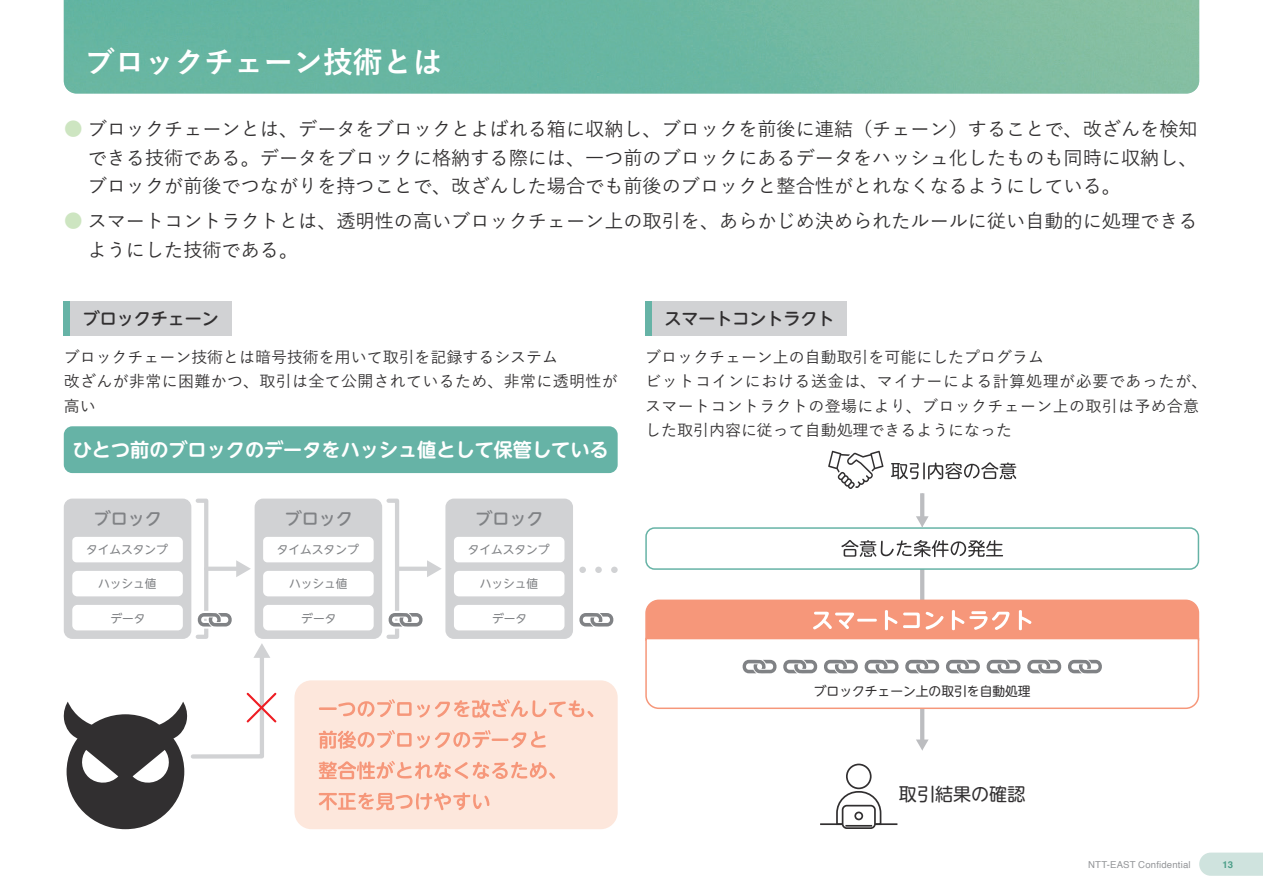
<style>
.page{position:relative;width:1263px;height:893px;background:#fff}
.page>*{position:absolute;margin:0;border:0;box-sizing:border-box;transform-origin:0 0}
.t1{font:700 29.7px "Yu Gothic";color:#fff}
.t2{font:500 19.2px/28.7px "Yu Gothic";color:#312f30;text-align:justify}
.t3{font:700 19.2px "UD Shin M Go Pr 6 N De";color:#fff}
.t4{font:18px "UD Shin M Go Pr 6 N";color:#312f30}
.t5{font:500 16.95px "UD Shin M Go Pr 6 N";color:#312f30}
.t6{font:500 16.95px "UD Shin M Go Pr 6 N";color:#808285}
.t7{font:500 15.9px/24.5px "Yu Gothic";letter-spacing:.025em;color:#312f30}
.t8{font:500 15.9px/24.5px "Yu Gothic";color:#312f30}
.t9{font:12.75px "UD Shin M Go Pr 6 N";color:#312f30}
.t10{font:11.7px "UD Shin M Go Pr 6 N";color:#808285}
.t11{font:9.6px "Helvetica";letter-spacing:.02em;color:#939598}
.t12{font:700 9.6px "Helvetica";color:#4d9f89}
.s1{color:#cde5c1}
</style>
<div class="page">
<img style="left:64px;top:0;width:1135px;height:94px">
<svg style="left:1199px;top:853px;width:64px;height:23px"></svg>
<div style="left:64px;top:302px;width:168px;height:34px;background:#d1d2d4"></div>
<div style="left:64px;top:302px;width:6px;height:34px;background:#66b3a6"></div>
<div style="left:645px;top:302px;width:202px;height:34px;background:#d1d2d4"></div>
<div style="left:645px;top:302px;width:7px;height:34px;background:#66b3a6"></div>
<hr style="left:920px;top:559px;width:4px;height:182px;background:#bcbdc0">
<svg style="left:916px;top:739px;width:13px;height:11px"></svg>
<div style="left:646px;top:528px;width:552px;height:41px;background:#fff;border-radius:9px"></div>
<div style="left:645px;top:527px;width:554px;height:43px;border:2px solid #66b3a6;border-radius:9px"></div>
<svg style="left:828px;top:451px;width:55px;height:38px"></svg>
<svg style="left:891px;top:462px;width:125px;height:17px"></svg>
<svg style="left:841px;top:540px;width:162px;height:17px"></svg>
<hr style="left:920px;top:493px;width:4px;height:25px;background:#bcbdc0">
<svg style="left:916px;top:516px;width:13px;height:11px"></svg>
<div style="left:846px;top:764px;width:25px;height:25px;border:2px solid #312f30;border-radius:50%"></div>
<svg style="left:836px;top:791px;width:46px;height:35px"></svg>
<hr style="left:820px;top:823px;width:77px;height:2px;background:#312f30">
<div style="left:843px;top:806px;width:32px;height:22px;background:#fff;border-radius:4px"></div>
<div style="left:842px;top:805px;width:34px;height:24px;border:2px solid #312f30;border-radius:4px"></div>
<hr style="left:845px;top:825px;width:27px;height:2px;background:#312f30">
<div style="left:854px;top:812px;width:9px;height:8px;border:2px solid #312f30;border-radius:50%"></div>
<svg style="left:645px;top:599px;width:554px;height:111px"></svg>
<div style="left:64px;top:426px;width:554px;height:47px;background:#66b3a6;border-radius:9px"></div>
<div style="left:294px;top:680px;width:324px;height:149px;background:#fde7dc;border-radius:17px"></div>
<hr style="left:319px;top:707px;width:18px;height:3px;background:#f6977a">
<svg style="left:338px;top:699px;width:255px;height:19px"></svg>
<svg style="left:319px;top:730px;width:172px;height:19px"></svg>
<hr style="left:492px;top:738px;width:16px;height:3px;background:#f6977a">
<svg style="left:511px;top:731px;width:35px;height:17px"></svg>
<svg style="left:319px;top:761px;width:236px;height:19px"></svg>
<svg style="left:319px;top:792px;width:170px;height:18px"></svg>
<div style="left:67px;top:714px;width:117px;height:115px;background:#312f30;border-radius:50%"></div>
<svg style="left:82px;top:750px;width:36px;height:33px"></svg>
<svg style="left:64px;top:702px;width:40px;height:40px"></svg>
<div style="left:64px;top:499px;width:127px;height:140px;background:#d1d2d4;border-radius:9px"></div>
<div style="left:72px;top:537px;width:111px;height:25px;background:#fff;border-radius:4px"></div>
<div style="left:72px;top:571px;width:111px;height:25px;background:#fff;border-radius:5px"></div>
<div style="left:72px;top:605px;width:111px;height:25px;background:#fff;border-radius:5px"></div>
<div style="left:196px;top:499px;width:12px;height:140px;border:4px solid #d1d2d4"></div>
<hr style="left:206px;top:567px;width:33px;height:4px;background:#d1d2d4">
<svg style="left:236px;top:560px;width:15px;height:17px"></svg>
<svg style="left:133px;top:609px;width:144px;height:176px"></svg>
<div style="left:255px;top:499px;width:127px;height:140px;background:#d1d2d4;border-radius:9px"></div>
<div style="left:263px;top:537px;width:111px;height:25px;background:#fff;border-radius:4px"></div>
<div style="left:263px;top:571px;width:111px;height:25px;background:#fff;border-radius:5px"></div>
<div style="left:263px;top:605px;width:111px;height:25px;background:#fff;border-radius:5px"></div>
<div style="left:386px;top:499px;width:13px;height:140px;border:4px solid #d1d2d4"></div>
<hr style="left:397px;top:567px;width:32px;height:4px;background:#d1d2d4">
<svg style="left:427px;top:560px;width:15px;height:17px"></svg>
<svg style="left:386px;top:609px;width:37px;height:30px"></svg>
<div style="left:579px;top:567px;width:7px;height:6px;background:#d1d2d4;border-radius:50%"></div>
<div style="left:611px;top:567px;width:7px;height:6px;background:#d1d2d4;border-radius:50%"></div>
<div style="left:595px;top:567px;width:7px;height:6px;background:#d1d2d4;border-radius:50%"></div>
<div style="left:445px;top:499px;width:128px;height:140px;background:#d1d2d4;border-radius:9px"></div>
<div style="left:454px;top:537px;width:110px;height:25px;background:#fff;border-radius:4px"></div>
<div style="left:454px;top:571px;width:110px;height:25px;background:#fff;border-radius:5px"></div>
<div style="left:454px;top:605px;width:110px;height:25px;background:#fff;border-radius:5px"></div>
<svg style="left:579px;top:613px;width:35px;height:14px"></svg>
<h1 class="t1" style="left:85px;top:45px;width:359px">ブロックチェーン技術とは</h1>
<p class="t2" style="left:88px;top:112px;width:1111px;text-indent:-24px"><span class="s1">●</span> ブロックチェーンとは、データをブロックとよばれる箱に収納し、ブロックを前後に連結（チェーン）することで、改ざんを検知できる技術である。データをブロックに格納する際には、一つ前のブロックにあるデータをハッシュ化したものも同時に収納し、ブロックが前後でつながりを持つことで、改ざんした場合でも前後のブロックと整合性がとれなくなるようにしている。</p>
<p class="t2" style="left:88px;top:204px;width:1111px;text-indent:-24px"><span class="s1">●</span> スマートコントラクトとは、透明性の高いブロックチェーン上の取引を、あらかじめ決められたルールに従い自動的に処理できるようにした技術である。</p>
<p class="t5" style="left:83px;top:305px;width:138px">ブロックチェーン</p>
<p class="t8" style="left:64px;top:343px;width:555px">ブロックチェーン技術とは暗号技術を用いて取引を記録するシステム<br>改ざんが非常に困難かつ、取引は全て公開されているため、非常に透明性が高い</p>
<p class="t3" style="left:73px;top:434px;width:537px">ひとつ前のブロックのデータをハッシュ値として保管している</p>
<p class="t6" style="left:94px;top:504px;width:70px">ブロック</p>
<p class="t10" style="left:86px;top:540px;width:83px">タイムスタンプ</p>
<p class="t10" style="left:98px;top:574px;width:60px">ハッシュ値</p>
<p class="t10" style="left:110px;top:608px;width:37px">データ</p>
<p class="t6" style="left:285px;top:504px;width:70px">ブロック</p>
<p class="t10" style="left:277px;top:540px;width:83px">タイムスタンプ</p>
<p class="t10" style="left:289px;top:574px;width:60px">ハッシュ値</p>
<p class="t10" style="left:301px;top:608px;width:37px">データ</p>
<p class="t6" style="left:476px;top:504px;width:70px">ブロック</p>
<p class="t10" style="left:468px;top:540px;width:83px">タイムスタンプ</p>
<p class="t10" style="left:480px;top:574px;width:60px">ハッシュ値</p>
<p class="t10" style="left:492px;top:608px;width:37px">データ</p>
<p class="t5" style="left:664px;top:305px;width:172px">スマートコントラクト</p>
<p class="t7" style="left:645px;top:343px;width:563px">ブロックチェーン上の自動取引を可能にしたプログラム<br>ビットコインにおける送金は、マイナーによる計算処理が必要であったが、スマートコントラクトの登場により、ブロックチェーン上の取引は予め合意した取引内容に従って自動処理できるようになった</p>
<p class="t9" style="left:814px;top:680px;width:218px">ブロックチェーン上の取引を自動処理</p>
<p class="t4" style="left:899px;top:779px;width:128px">取引結果の確認</p>
<p class="t11" style="left:1088px;top:857px;width:104px">NTT-EAST Confidential</p>
<p class="t12" style="left:1222px;top:858px;width:12px">13</p>
</div>
